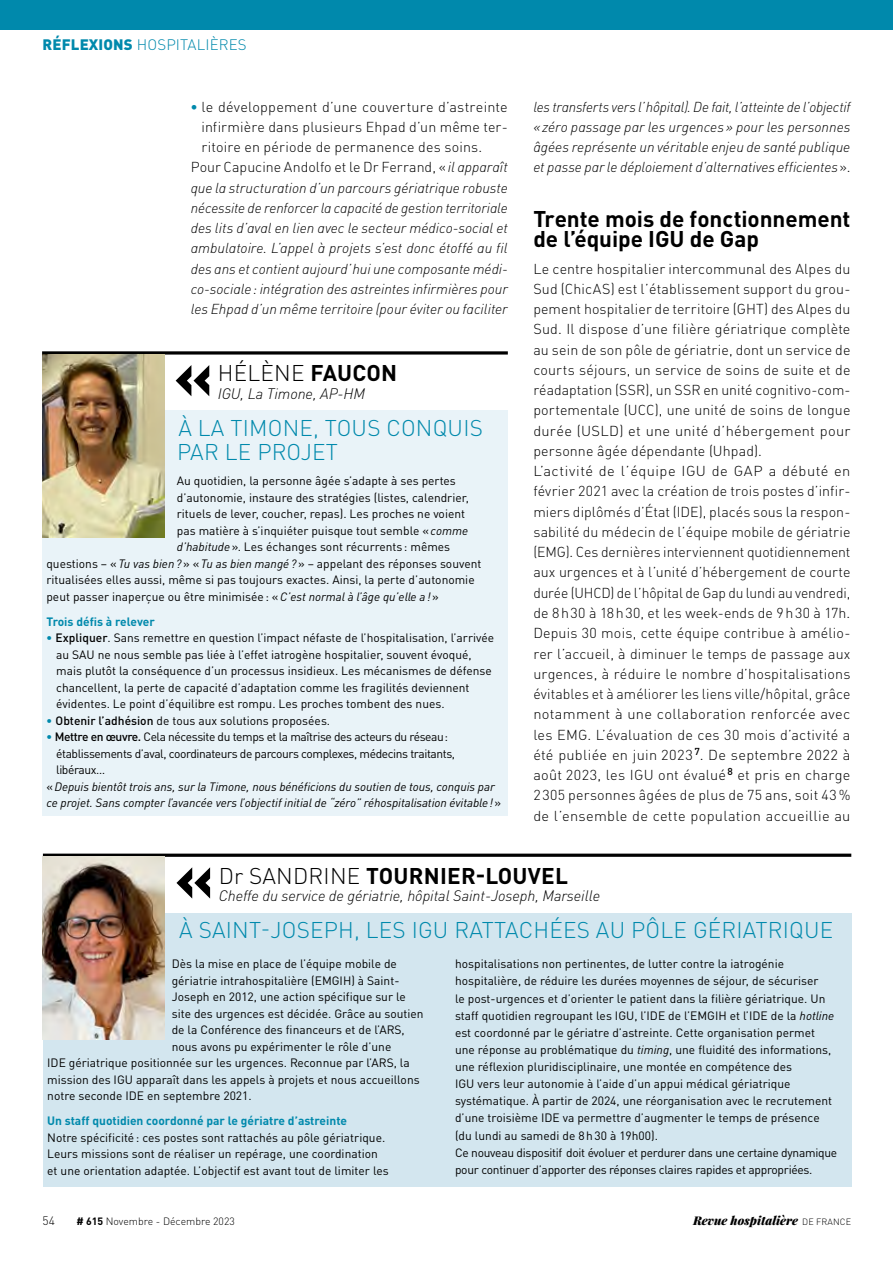
<style>
.page{position:relative;width:893px;height:1263px;background:#fff}
.page>*{position:absolute;margin:0;border:0;box-sizing:border-box;transform-origin:0 0}
.t1{font:900 57.75px "DINOT";color:#000}
.t2{font:300 22.5px/24px "DINOT";letter-spacing:.01em;color:#0089ac}
.t3{font:700 22.5px/20.2px "DINOT";letter-spacing:-.005em;color:#000}
.t4{font:300 22.5px "DINOT";letter-spacing:.01em;color:#000}
.t5{font:italic 300 15px "DINOT";letter-spacing:-.005em;color:#000}
.t6{font:300 15px "DINOT";letter-spacing:.01em;color:#0089ac}
.t7{font:300 14.25px/20.2px "DINOT";letter-spacing:.01em;color:#000}
.t8{font:italic 300 14.25px/20.2px "DINOT";letter-spacing:-.005em;color:#000;text-align:justify}
.t9{font:12px/17.1px "DINOT";color:#000}
.t10{font:italic 12px "DINOT";letter-spacing:-.005em;color:#000}
.t11{font:12px "DINOT";letter-spacing:-.035em;color:#000}
.t12{font:700 12px "DINOT";color:#0089ac}
.t13{font:italic 900 12px "Playfair Display";color:#000}
.t14{font:300 12px "DINOT";color:#000}
.t15{font:300 10.5px "DINOT";color:#000}
.s1{font-weight:900}
.s2{font-weight:900;color:#0089ac}
.s3{font-style:italic}
.s4{font-weight:700}
.s5{font-weight:500}
.s6{font-style:normal}
.s7{font-weight:300}
.s8{font-family:"DINOT";font-weight:300;font-style:normal;font-size:9px}
</style>
<div class="page">
<div style="left:43px;top:913px;width:808px;height:273px;background:#d3e6ef"></div>
<hr style="left:43px;top:854px;width:808px;height:3px;background:#000">
<img style="left:43px;top:857px;width:122px;height:183px">
<div style="left:42px;top:410px;width:466px;height:406px;background:#e9f3f8"></div>
<svg style="left:42px;top:351px;width:466px;height:4px;background:#2d2d2d"></svg>
<img style="left:42px;top:354px;width:122px;height:183px">
<div style="left:0;top:0;width:893px;height:30px;background:#0089ac"></div>
<p class="t6" style="left:43px;top:35px;width:206px"><span class="s1">RÉFLEXIONS</span> HOSPITALIÈRES</p>
<p class="t7" style="left:191px;top:96px;width:319px"><span class="s2">•</span> le développement d’une couverture d’astreinte</p>
<p class="t7" style="left:201px;top:117px;width:308px">infirmière dans plusieurs Ehpad d’un même ter-</p>
<p class="t7" style="left:201px;top:137px;width:282px">ritoire en période de permanence des soins.</p>
<p class="t7" style="left:191px;top:157px;width:319px">Pour Capucine Andolfo et le Dr Ferrand, «<span class="s3">il apparaît</span></p>
<p class="t8" style="left:191px;top:177px;width:319px">que la structuration d’un parcours gériatrique robuste</p>
<p class="t8" style="left:191px;top:198px;width:319px">nécessite de renforcer la capacité de gestion territoriale</p>
<p class="t8" style="left:191px;top:218px;width:319px">des lits d’aval en lien avec le secteur médico-social et</p>
<p class="t8" style="left:191px;top:238px;width:319px">ambulatoire. L’appel à projets s’est donc étoffé au fil</p>
<p class="t8" style="left:191px;top:258px;width:319px">des ans et contient aujourd’hui une composante médi-</p>
<p class="t8" style="left:191px;top:279px;width:319px">co-sociale: intégration des astreintes infirmières pour</p>
<p class="t8" style="left:191px;top:299px;width:319px">les Ehpad d’un même territoire (pour éviter ou faciliter</p>
<h1 class="t1" style="left:174px;top:342px;width:40px">«</h1>
<h2 class="t4" style="left:218px;top:359px;width:181px">HÉLÈNE <span class="s4">FAUCON</span></h2>
<p class="t5" style="left:218px;top:384px;width:149px">IGU, La Timone, AP-HM</p>
<h2 class="t2" style="left:177px;top:416px;width:307px">À LA TIMONE, TOUS CONQUIS<br>PAR LE PROJET</h2>
<p class="t9" style="left:177px;top:472px;width:280px">Au quotidien, la personne âgée s’adapte à ses pertes</p>
<p class="t9" style="left:177px;top:488px;width:294px">d’autonomie, instaure des stratégies (listes, calendrier,</p>
<p class="t9" style="left:177px;top:505px;width:290px">rituels de lever, coucher, repas). Les proches ne voient</p>
<p class="t9" style="left:177px;top:521px;width:293px">pas matière à s’inquiéter puisque tout semble «<span class="s3">comme</span></p>
<p class="t9" style="left:177px;top:538px;width:275px"><span class="s3">d’habitude</span>». Les échanges sont récurrents : mêmes</p>
<p class="t9" style="left:46px;top:554px;width:436px">questions – «<span class="s3">Tu vas bien?</span>» «<span class="s3">Tu as bien mangé?</span>» – appelant des réponses souvent</p>
<p class="t9" style="left:46px;top:571px;width:430px">ritualisées elles aussi, même si pas toujours exactes. Ainsi, la perte d’autonomie</p>
<p class="t9" style="left:46px;top:587px;width:394px">peut passer inaperçue ou être minimisée: «<span class="s3">C’est normal à l’âge qu’elle a!</span>»</p>
<p class="t12" style="left:46px;top:613px;width:110px">Trois défis à relever</p>
<p class="t9" style="left:56px;top:629px;width:439px;line-height:16.5px;text-indent:-10px"><span class="s2">•</span> <span class="s5">Expliquer</span>. Sans remettre en question l’impact néfaste de l’hospitalisation, l’arrivée au SAU ne nous semble pas liée à l’effet iatrogène hospitalier, souvent évoqué, mais plutôt la conséquence d’un processus insidieux. Les mécanismes de défense chancellent, la perte de capacité d’adaptation comme les fragilités deviennent évidentes. Le point d’équilibre est rompu. Les proches tombent des nues.</p>
<p class="t9" style="left:46px;top:712px;width:285px"><span class="s2">•</span> <span class="s5">Obtenir l’adhésion</span> de tous aux solutions proposées.</p>
<p class="t11" style="left:46px;top:729px;width:403px"><span class="s2">•</span> <span class="s5">Mettre en œuvre.</span> Cela nécessite du temps et la maîtrise des acteurs du réseau:</p>
<p class="t11" style="left:56px;top:746px;width:400px">établissements d’aval, coordinateurs de parcours complexes, médecins traitants,</p>
<p class="t11" style="left:56px;top:762px;width:51px">libéraux…</p>
<p class="t10" style="left:46px;top:779px;width:450px"><span class="s6">«</span>Depuis bientôt trois ans, sur la Timone, nous bénéficions du soutien de tous, conquis par</p>
<p class="t10" style="left:46px;top:795px;width:456px">ce projet. Sans compter l’avancée vers l’objectif initial de “zéro” réhospitalisation évitable!<span class="s6">»</span></p>
<p class="t8" style="left:533px;top:96px;width:319px">les transferts vers l’hôpital). De fait, l’atteinte de l’objectif «zéro passage par les urgences» pour les personnes âgées représente un véritable enjeu de santé publique et passe par le déploiement d’alternatives efficientes<span class="s6">».</span></p>
<h2 class="t3" style="left:533px;top:208px;width:319px">Trente mois de fonctionnement de l’équipe IGU de Gap</h2>
<p class="t7" style="left:533px;top:258px;width:319px">Le centre hospitalier intercommunal des Alpes du Sud (ChicAS) est l’établissement support du grou&shy;pement hospitalier de territoire (GHT) des Alpes du Sud. Il dispose d’une filière gériatrique complète au sein de son pôle de gériatrie, dont un service de courts séjours, un service de soins de suite et de réadaptation (SSR), un SSR en unité cognitivo-com&shy;portementale (UCC), une unité de soins de longue durée (USLD) et une unité d’hébergement pour personne âgée dépendante (Uhpad).<br>L’activité de l’équipe IGU de GAP a débuté en février 2021 avec la création de trois postes d’infir&shy;miers diplômés d’État (IDE), placés sous la respon&shy;sabilité du médecin de l’équipe mobile de gériatrie (EMG). Ces dernières interviennent quotidiennement aux urgences et à l’unité d’hébergement de courte durée (UHCD) de l’hôpital de Gap du lundi au vendredi, de 8h30 à 18h30, et les week-ends de 9h30 à 17h.<br>Depuis 30 mois, cette équipe contribue à amélio&shy;rer l’accueil, à diminuer le temps de passage aux urgences, à réduire le nombre d’hospitalisations évitables et à améliorer les liens ville/hôpital, grâce notamment à une collaboration renforcée avec les EMG. L’évaluation de ces 30 mois d’activité a été publiée en juin 2023 <sup>7</sup>. De septembre 2022 à août 2023, les IGU ont évalué <sup>8</sup> et pris en charge 2305 personnes âgées de plus de 75 ans, soit 43% de l’ensemble de cette population accueillie au</p>
<h1 class="t1" style="left:175px;top:844px;width:40px">«</h1>
<h2 class="t3" style="left:219px;top:865px;width:351px"><span class="s7">Dr SANDRINE</span> TOURNIER-LOUVEL</h2>
<p class="t5" style="left:219px;top:887px;width:383px">Cheffe du service de gériatrie, hôpital Saint-Joseph, Marseille</p>
<h2 class="t2" style="left:179px;top:918px;width:655px">À SAINT-JOSEPH, LES IGU RATTACHÉES AU PÔLE GÉRIATRIQUE</h2>
<p class="t9" style="left:172px;top:955px;width:227px">Dès la mise en place de l’équipe mobile de</p>
<p class="t9" style="left:172px;top:972px;width:229px">gériatrie intrahospitalière (EMGIH) à Saint-</p>
<p class="t9" style="left:172px;top:988px;width:236px">Joseph en 2012, une action spécifique sur le</p>
<p class="t9" style="left:172px;top:1005px;width:253px">site des urgences est décidée. Grâce au soutien</p>
<p class="t9" style="left:172px;top:1021px;width:235px">de la Conférence des financeurs et de l’ARS,</p>
<p class="t9" style="left:172px;top:1038px;width:221px">nous avons pu expérimenter le rôle d’une</p>
<p class="t9" style="left:47px;top:1054px;width:364px">IDE gériatrique positionnée sur les urgences. Reconnue par l’ARS, la</p>
<p class="t9" style="left:47px;top:1071px;width:374px">mission des IGU apparaît dans les appels à projets et nous accueillons</p>
<p class="t9" style="left:47px;top:1087px;width:206px">notre seconde IDE en septembre 2021.</p>
<p class="t12" style="left:47px;top:1113px;width:301px">Un staff quotidien coordonné par le gériatre d’astreinte</p>
<p class="t9" style="left:47px;top:1129px;width:343px;line-height:16.5px">Notre spécificité: ces postes sont rattachés au pôle gériatrique.<br>Leurs missions sont de réaliser un repérage, une coordination et une orientation adaptée. L’objectif est avant tout de limiter les</p>
<p class="t9" style="left:455px;top:955px;width:384px">hospitalisations non pertinentes, de lutter contre la iatrogénie hospitalière, de réduire les durées moyennes de séjour, de sécuriser<br>le post-urgences et d’orienter le patient dans la filière gériatrique. Un staff quotidien regroupant les IGU, l’IDE de l’EMGIH et l’IDE de la <span class="s3">hotline </span>est coordonné par le gériatre d’astreinte. Cette organisation permet une réponse au problématique du <span class="s3">timing</span>, une fluidité des informations, une réflexion pluridisciplinaire, une montée en compétence des<br>IGU vers leur autonomie à l’aide d’un appui médical gériatrique systématique. À partir de 2024, une réorganisation avec le recrutement d’une troisième IDE va permettre d’augmenter le temps de présence (du lundi au samedi de 8h30 à 19h00).<br>Ce nouveau dispositif doit évoluer et perdurer dans une certaine dynamique pour continuer d’apporter des réponses claires rapides et appropriées.</p>
<p class="t14" style="left:43px;top:1213px;width:14px">54</p>
<p class="t15" style="left:77px;top:1214px;width:160px"><span class="s4"># 615</span> Novembre - Décembre 2023</p>
<p class="t13" style="left:693px;top:1211px;width:159px">Revue hospitalière <span class="s8">DE FRANCE</span></p>
</div>
